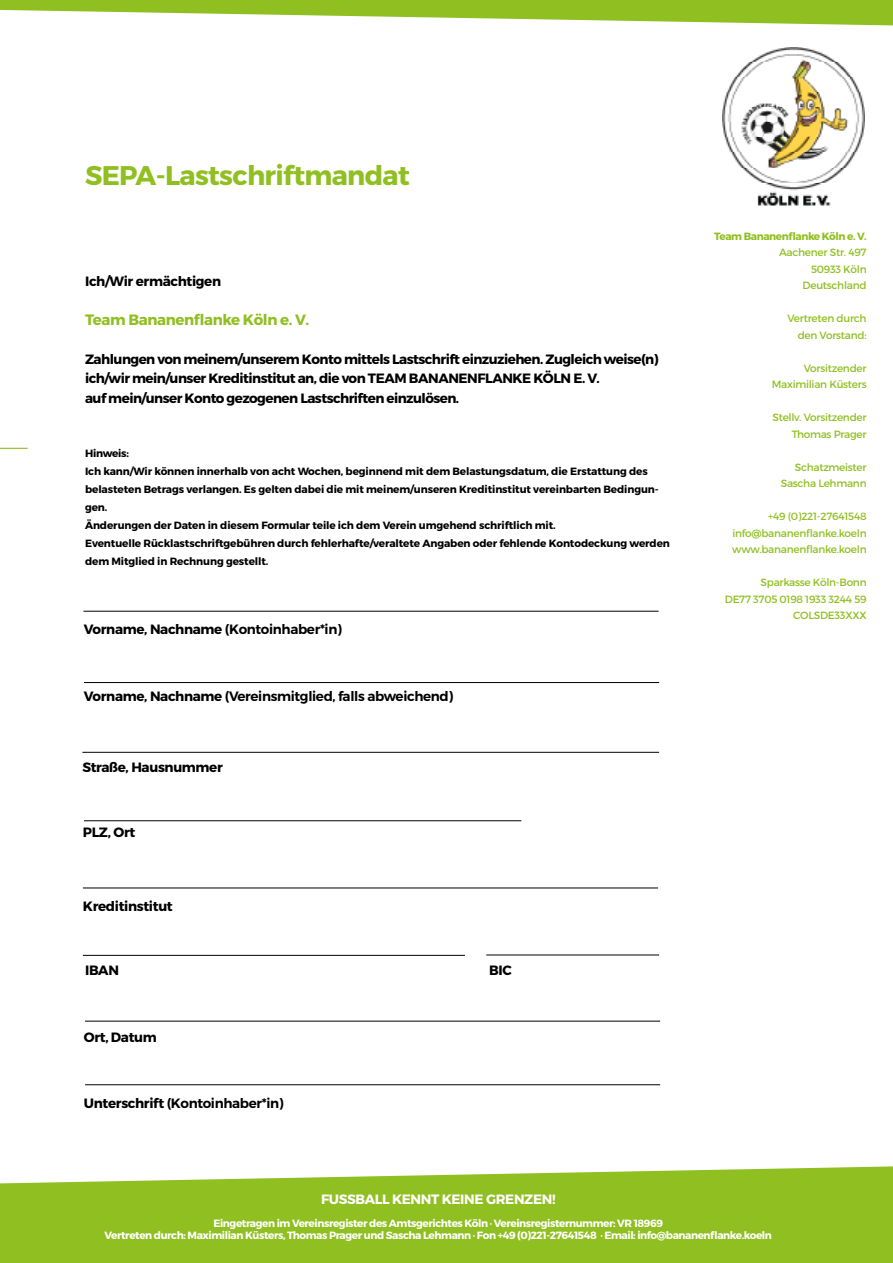
<style>
.page{position:relative;width:893px;height:1263px;background:#fff}
.page>*{position:absolute;margin:0;border:0;box-sizing:border-box;transform-origin:0 0}
.t1{font:700 27px "Montserrat";letter-spacing:-.025em;color:#90bf21}
.t2{font:700 15px "Montserrat";letter-spacing:-.025em;color:#90bf21}
.t3{font:700 13.5px/19.5px "Montserrat";letter-spacing:-.04em;color:#000}
.t4{font:600 13.5px "Montserrat";letter-spacing:-.025em;color:#000}
.t5{font:700 13.5px "Montserrat";letter-spacing:-.025em;color:#fff}
.t6{font:700 10.5px/18px "Montserrat";letter-spacing:-.01em;color:#000}
.t7{font:10.5px/16.5px "Montserrat";letter-spacing:-.025em;color:#90bf21;text-align:right}
.t8{font:700 10.5px/12px "Montserrat";letter-spacing:-.04em;color:#fff;text-align:center}
.t9{font:700 10.5px "Montserrat";letter-spacing:-.04em;color:#90bf21}
.s1{font-weight:700}
</style>
<div class="page">
<svg style="left:0;top:0;width:893px;height:25px"></svg>
<svg style="left:0;top:448px;width:28px;height:1px"></svg>
<hr style="left:85px;top:1021px;width:575px;height:1px;background:#000">
<hr style="left:85px;top:1084px;width:575px;height:1px;background:#000">
<svg style="left:0;top:1166px;width:893px;height:97px;background:#9cc63a"></svg>
<hr style="left:83px;top:611px;width:576px;height:1px;background:#000">
<hr style="left:82px;top:752px;width:577px;height:1px;background:#000">
<hr style="left:84px;top:820px;width:437px;height:1px;background:#000">
<hr style="left:83px;top:955px;width:382px;height:1px;background:#000">
<hr style="left:486px;top:954px;width:173px;height:1px;background:#000">
<img style="left:723px;top:47px;width:142px;height:159px">
<div style="left:0;top:1191px;width:883px;height:21px;background:#90bf21"></div>
<hr style="left:84px;top:682px;width:575px;height:1px;background:#000">
<hr style="left:83px;top:887px;width:575px;height:1px;background:#000">
<h1 class="t1" style="left:85px;top:158px;width:326px">SEPA-Lastschriftmandat</h1>
<p class="t3" style="left:85px;top:271px;width:138px">Ich/Wir ermächtigen</p>
<h2 class="t2" style="left:85px;top:310px;width:225px">Team Bananenflanke Köln e. V.</h2>
<p class="t3" style="left:85px;top:349px;width:575px">Zahlungen von meinem/unserem Konto mittels Lastschrift einzuziehen. Zugleich weise(n) ich/wir mein/unser Kreditinstitut an, die von TEAM BANANENFLANKE KÖLN E. V.<br>auf mein/unser Konto gezogenen Lastschriften einzulösen.</p>
<p class="t6" style="left:85px;top:444px;width:586px">Hinweis:<br>Ich kann/Wir können innerhalb von acht Wochen, beginnend mit dem Belastungsdatum, die Erstattung des belasteten Betrags verlangen. Es gelten dabei die mit meinem/unseren Kreditinstitut vereinbarten Bedingun&shy;gen.<br>Änderungen der Daten in diesem Formular teile ich dem Verein umgehend schriftlich mit.<br>Eventuelle Rücklastschriftgebühren durch fehlerhafte/veraltete Angaben oder fehlende Kontodeckung werden dem Mitglied in Rechnung gestellt.</p>
<p class="t4" style="left:84px;top:621px;width:259px"><span class="s1">Vorname, Nachname</span> (Kontoinhaber*in)</p>
<p class="t4" style="left:84px;top:688px;width:371px"><span class="s1">Vorname, Nachname</span> (Vereinsmitglied, falls abweichend)</p>
<p class="t3" style="left:82px;top:758px;width:142px">Straße, Hausnummer</p>
<p class="t3" style="left:83px;top:822px;width:54px">PLZ, Ort</p>
<p class="t3" style="left:83px;top:897px;width:91px">Kreditinstitut</p>
<p class="t3" style="left:85px;top:961px;width:35px">IBAN</p>
<p class="t3" style="left:489px;top:961px;width:24px">BIC</p>
<p class="t3" style="left:84px;top:1027px;width:74px">Ort, Datum</p>
<p class="t4" style="left:84px;top:1095px;width:201px"><span class="s1">Unterschrift</span> (Kontoinhaber*in)</p>
<p class="t5" style="left:321px;top:1190px;width:236px">FUSSBALL KENNT KEINE GRENZEN!</p>
<p class="t9" style="left:714px;top:230px;width:154px">Team Bananenflanke Köln e. V.</p>
<p class="t7" style="left:779px;top:244px;width:89px">Aachener Str. 497<br>50933 Köln<br>Deutschland</p>
<p class="t7" style="left:787px;top:310px;width:81px">Vertreten durch den Vorstand:</p>
<p class="t7" style="left:772px;top:360px;width:96px">Vorsitzender<br>Maximilian Küsters</p>
<p class="t7" style="left:772px;top:409px;width:96px">Stellv. Vorsitzender<br>Thomas Prager</p>
<p class="t7" style="left:781px;top:459px;width:87px">Schatzmeister<br>Sascha Lehmann</p>
<p class="t7" style="left:732px;top:508px;width:136px;text-align:justify;text-indent:36px">+49 (0)221-27641548 info@bananenflanke.koeln www.bananenflanke.koeln</p>
<p class="t7" style="left:725px;top:574px;width:143px">Sparkasse Köln-Bonn<br>DE77 3705 0198 1933 3244 59<br>COLSDE33XXX</p>
<p class="t8" style="left:105px;top:1217px;width:669px">Eingetragen im Vereinsregister des Amtsgerichtes Köln · Vereinsregisternummer: VR 18969<br>Vertreten durch: Maximilian Küsters, Thomas Prager und Sascha Lehmann · Fon +49 (0)221-27641548 · Email: info@bananenflanke.koeln</p>
</div>
